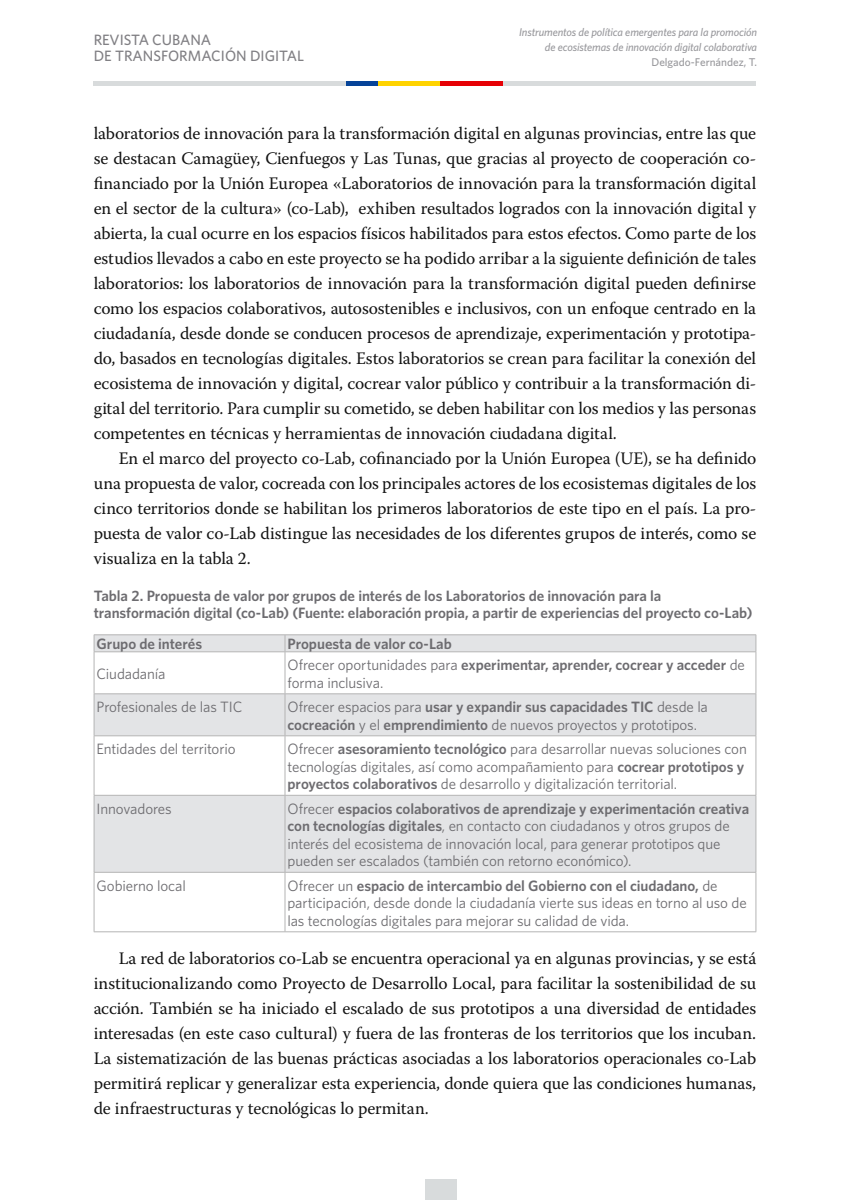
<style>
.page{position:relative;width:850px;height:1200px;background:#fff}
.page>*{position:absolute;margin:0;border:0;box-sizing:border-box;transform-origin:0 0}
.t1{font:17.5px/25px "Warnock Pro";letter-spacing:-.005em;color:#131313;text-align:justify}
.t2{font:15px/17.5px "Whitney";letter-spacing:-.01em;color:#6d6c70}
.t3{font:600 15px/17.5px "Whitney";letter-spacing:-.005em;color:#6d6c70}
.t4{font:500 15px/16.2px "Whitney";color:#818084}
.t5{font:italic 500 11.25px/15px "Whitney";letter-spacing:-.01em;color:#98989c;text-align:right}
.t6{font:500 11.25px "Whitney";color:#98989c}
.s1{font-weight:600}
.s2{font-weight:400}
</style>
<div class="page">
<div style="left:94px;top:81px;width:662px;height:5px;background:#d8dbdc"></div>
<div style="left:425px;top:1179px;width:31px;height:21px;background:#d8dbdc"></div>
<div style="left:409px;top:81px;width:16px;height:5px;background:#ffd300"></div>
<div style="left:425px;top:81px;width:16px;height:5px;background:#ffd300"></div>
<div style="left:378px;top:81px;width:31px;height:5px;background:#ffd300"></div>
<div style="left:472px;top:81px;width:31px;height:5px;background:#e60005"></div>
<div style="left:347px;top:81px;width:31px;height:5px;background:#064398"></div>
<div style="left:441px;top:81px;width:31px;height:5px;background:#e60005"></div>
<div style="left:95px;top:636px;width:661px;height:16px;background:#e3e4e6"></div>
<svg style="left:95px;top:653px;width:661px;height:279px"></svg>
<hr style="left:94px;top:635px;width:191px;height:1px;background:#b4b4b4">
<svg style="left:94px;top:635px;width:1px;height:17px"></svg>
<hr style="left:285px;top:635px;width:471px;height:1px;background:#b4b4b4">
<svg style="left:285px;top:635px;width:1px;height:17px"></svg>
<svg style="left:756px;top:635px;width:1px;height:17px"></svg>
<hr style="left:94px;top:652px;width:191px;height:1px;background:#b4b4b4">
<hr style="left:94px;top:652px;width:1px;height:42px;background:#b4b4b4">
<hr style="left:285px;top:652px;width:471px;height:1px;background:#b4b4b4">
<hr style="left:285px;top:652px;width:1px;height:42px;background:#b4b4b4">
<hr style="left:756px;top:652px;width:1px;height:42px;background:#b4b4b4">
<hr style="left:94px;top:694px;width:191px;height:1px;background:#b4b4b4">
<hr style="left:94px;top:694px;width:1px;height:42px;background:#b4b4b4">
<hr style="left:285px;top:694px;width:471px;height:1px;background:#b4b4b4">
<hr style="left:285px;top:694px;width:1px;height:42px;background:#b4b4b4">
<hr style="left:756px;top:694px;width:1px;height:42px;background:#b4b4b4">
<hr style="left:94px;top:736px;width:191px;height:1px;background:#b4b4b4">
<hr style="left:94px;top:736px;width:1px;height:59px;background:#b4b4b4">
<hr style="left:285px;top:736px;width:471px;height:1px;background:#b4b4b4">
<hr style="left:285px;top:736px;width:1px;height:59px;background:#b4b4b4">
<hr style="left:756px;top:736px;width:1px;height:59px;background:#b4b4b4">
<hr style="left:94px;top:795px;width:191px;height:1px;background:#b4b4b4">
<hr style="left:94px;top:796px;width:1px;height:76px;background:#b4b4b4">
<hr style="left:285px;top:795px;width:471px;height:1px;background:#b4b4b4">
<hr style="left:285px;top:796px;width:1px;height:76px;background:#b4b4b4">
<hr style="left:756px;top:796px;width:1px;height:76px;background:#b4b4b4">
<hr style="left:94px;top:872px;width:191px;height:1px;background:#b4b4b4">
<hr style="left:94px;top:873px;width:1px;height:59px;background:#b4b4b4">
<hr style="left:285px;top:872px;width:471px;height:1px;background:#b4b4b4">
<hr style="left:285px;top:873px;width:1px;height:59px;background:#b4b4b4">
<hr style="left:756px;top:873px;width:1px;height:59px;background:#b4b4b4">
<hr style="left:94px;top:932px;width:191px;height:1px;background:#b4b4b4">
<hr style="left:285px;top:932px;width:471px;height:1px;background:#b4b4b4">
<p class="t4" style="left:94px;top:31px;width:212px">REVISTA CUBANA<br>DE TRANSFORMACIÓN DIGITAL</p>
<p class="t5" style="left:519px;top:24px;width:240px">Instrumentos de política emergentes para la promoción de ecosistemas de innovación digital colaborativa</p>
<p class="t6" style="left:651px;top:55px;width:107px">DELGADO-FERNÁNDEZ, T.</p>
<p class="t1" style="left:94px;top:120px;width:664px">laboratorios de innovación para la transformación digital en algunas provincias, entre las que se destacan Camagüey, Cienfuegos y Las Tunas, que gracias al proyecto de cooperación co&shy;financiado por la Unión Europea «Laboratorios de innovación para la transformación digital en el sector de la cultura» (co-Lab), exhiben resultados logrados con la innovación digital y abierta, la cual ocurre en los espacios físicos habilitados para estos efectos. Como parte de los estudios llevados a cabo en este proyecto se ha podido arribar a la siguiente definición de tales laboratorios: los laboratorios de innovación para la transformación digital pueden definirse como los espacios colaborativos, autosostenibles e inclusivos, con un enfoque centrado en la ciudadanía, desde donde se conducen procesos de aprendizaje, experimentación y prototipa&shy;do, basados en tecnologías digitales. Estos laboratorios se crean para facilitar la conexión del ecosistema de innovación y digital, cocrear valor público y contribuir a la transformación di&shy;gital del territorio. Para cumplir su cometido, se deben habilitar con los medios y las personas competentes en técnicas y herramientas de innovación ciudadana digital.</p>
<p class="t1" style="left:94px;top:445px;width:664px;text-indent:25px">En el marco del proyecto co-Lab, cofinanciado por la Unión Europea (UE), se ha definido una propuesta de valor, cocreada con los principales actores de los ecosistemas digitales de los cinco territorios donde se habilitan los primeros laboratorios de este tipo en el país. La pro&shy;puesta de valor co-Lab distingue las necesidades de los diferentes grupos de interés, como se visualiza en la tabla 2.</p>
<p class="t3" style="left:94px;top:586px;width:660px">Tabla 2. Propuesta de valor por grupos de interés de los Laboratorios de innovación para la transformación digital (co-Lab) (Fuente: elaboración propia, a partir de experiencias del proyecto co-Lab)</p>
<p class="t3" style="left:97px;top:635px;width:107px">Grupo de interés</p>
<p class="t3" style="left:287px;top:635px;width:166px">Propuesta de valor co-Lab</p>
<p class="t2" style="left:97px;top:665px;width:70px">Ciudadanía</p>
<p class="t2" style="left:287px;top:656px;width:459px">Ofrecer oportunidades para <span class="s1">experimentar, aprender, cocrear y acceder</span> de forma inclusiva.</p>
<p class="t2" style="left:97px;top:698px;width:147px">Profesionales de las TIC</p>
<p class="t3" style="left:287px;top:698px;width:352px"><span class="s2">Ofrecer espacios para</span> usar y expandir sus capacidades TIC</p>
<p class="t2" style="left:287px;top:698px;width:422px;text-indent:370px">desde la <span class="s1">cocreación</span> y el <span class="s1">emprendimiento</span> de nuevos proyectos y prototipos.</p>
<p class="t2" style="left:97px;top:740px;width:140px">Entidades del territorio</p>
<p class="t2" style="left:287px;top:740px;width:461px">Ofrecer <span class="s1">asesoramiento tecnológico</span> para desarrollar nuevas soluciones con tecnologías digitales, así como acompañamiento para <span class="s1">cocrear prototipos y proyectos colaborativos</span> de desarrollo y digitalización territorial.</p>
<p class="t2" style="left:97px;top:799px;width:77px">Innovadores</p>
<p class="t2" style="left:287px;top:799px;width:463px">Ofrecer <span class="s1">espacios colaborativos de aprendizaje y experimentación creativa con tecnologías digitales</span>, en contacto con ciudadanos y otros grupos de interés del ecosistema de innovación local, para generar prototipos que pueden ser escalados (también con retorno económico).</p>
<p class="t2" style="left:97px;top:876px;width:91px">Gobierno local</p>
<p class="t2" style="left:287px;top:876px;width:461px">Ofrecer un <span class="s1">espacio de intercambio del Gobierno con el ciudadano,</span> de participación, desde donde la ciudadanía vierte sus ideas en torno al uso de las tecnologías digitales para mejorar su calidad de vida.</p>
<p class="t1" style="left:94px;top:945px;width:664px;text-indent:25px">La red de laboratorios co-Lab se encuentra operacional ya en algunas provincias, y se está institucionalizando como Proyecto de Desarrollo Local, para facilitar la sostenibilidad de su acción. También se ha iniciado el escalado de sus prototipos a una diversidad de entidades interesadas (en este caso cultural) y fuera de las fronteras de los territorios que los incuban.<br>La sistematización de las buenas prácticas asociadas a los laboratorios operacionales co-Lab permitirá replicar y generalizar esta experiencia, donde quiera que las condiciones humanas, de infraestructuras y tecnológicas lo permitan.</p>
</div>
